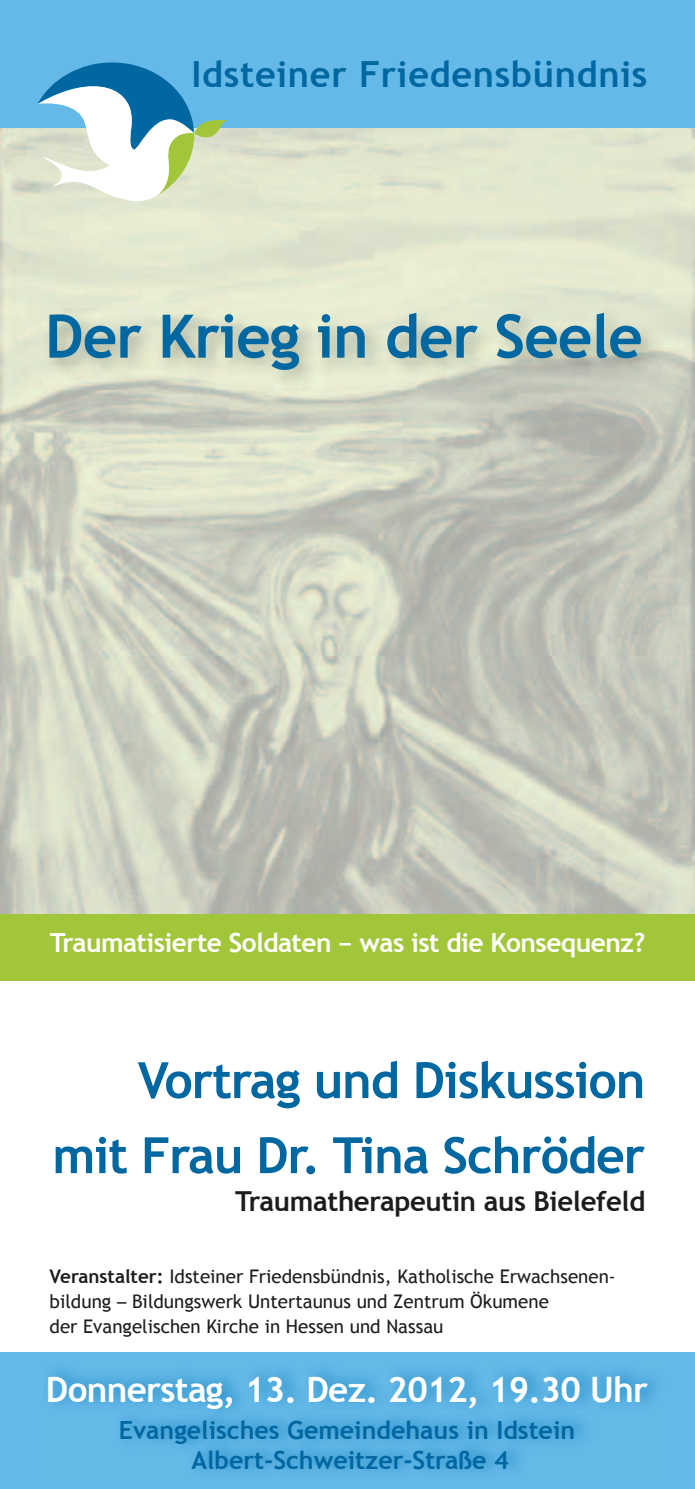
<style>
.page{position:relative;width:695px;height:1489px;background:#fff}
.page>*{position:absolute;margin:0;border:0;box-sizing:border-box;transform-origin:0 0}
.t1{font:700 60px "Trebuchet MS";letter-spacing:-.015em;color:#0067a0}
.t2{font:700 50px/75px "Trebuchet MS";letter-spacing:-.02em;color:#0067a0;text-align:right}
.t3{font:700 36px "Trebuchet MS";letter-spacing:.02em;color:#0067a0}
.t4{font:700 35px "Trebuchet MS";letter-spacing:-.02em;color:#fff}
.t5{font:700 27.5px "Trebuchet MS";letter-spacing:-.01em;color:#1c1c1b}
.t6{font:700 26.25px "Trebuchet MS";letter-spacing:-.02em;color:#fff}
.t7{font:700 25px/30px "Trebuchet MS";color:#0067a0;text-align:center}
.t8{font:18.75px/25px "Trebuchet MS";color:#1c1c1b}
.s1{font-weight:700}
.s2{font-family:"Helvetica Neue"}
</style>
<div class="page">
<svg style="left:0;top:1352px;width:694px;height:136px;background:#5cb3e3"></svg>
<div style="left:0;top:0;width:694px;height:128px;background:#65b9e8"></div>
<svg style="left:38px;top:62px;width:189px;height:139px"></svg>
<div style="left:0;top:914px;width:694px;height:66px;background:#a2c63a"></div>
<h3 class="t3" style="left:191px;top:52px;width:457px">Idsteiner Friedensbündnis</h3>
<h1 class="t1" style="left:45px;top:299px;width:599px">Der Krieg in der Seele</h1>
<h3 class="t6" style="left:50px;top:926px;width:596px">Traumatisierte Soldaten – was ist die Konsequenz?</h3>
<h2 class="t2" style="left:52px;top:1042px;width:594px">Vortrag und Diskussion mit Frau Dr. Tina Schröder</h2>
<h3 class="t5" style="left:235px;top:1183px;width:411px">Traumatherapeutin aus Bielefeld</h3>
<p class="t8" style="left:50px;top:1263px;width:567px"><span class="s1">Veranstalter:</span> Idsteiner Friedensbündnis, Katholische Erwachsenen&shy;bildung <span class="s2">–</span> Bildungswerk Untertaunus und Zentrum Ökumene<br>der Evangelischen Kirche in Hessen und Nassau</p>
<h3 class="t4" style="left:46px;top:1367px;width:603px">Donnerstag, 13. Dez. 2012, 19.30 Uhr</h3>
<h3 class="t7" style="left:119px;top:1415px;width:458px">Evangelisches Gemeindehaus in Idstein<br>Albert-Schweitzer-Straße 4</h3>
</div>
